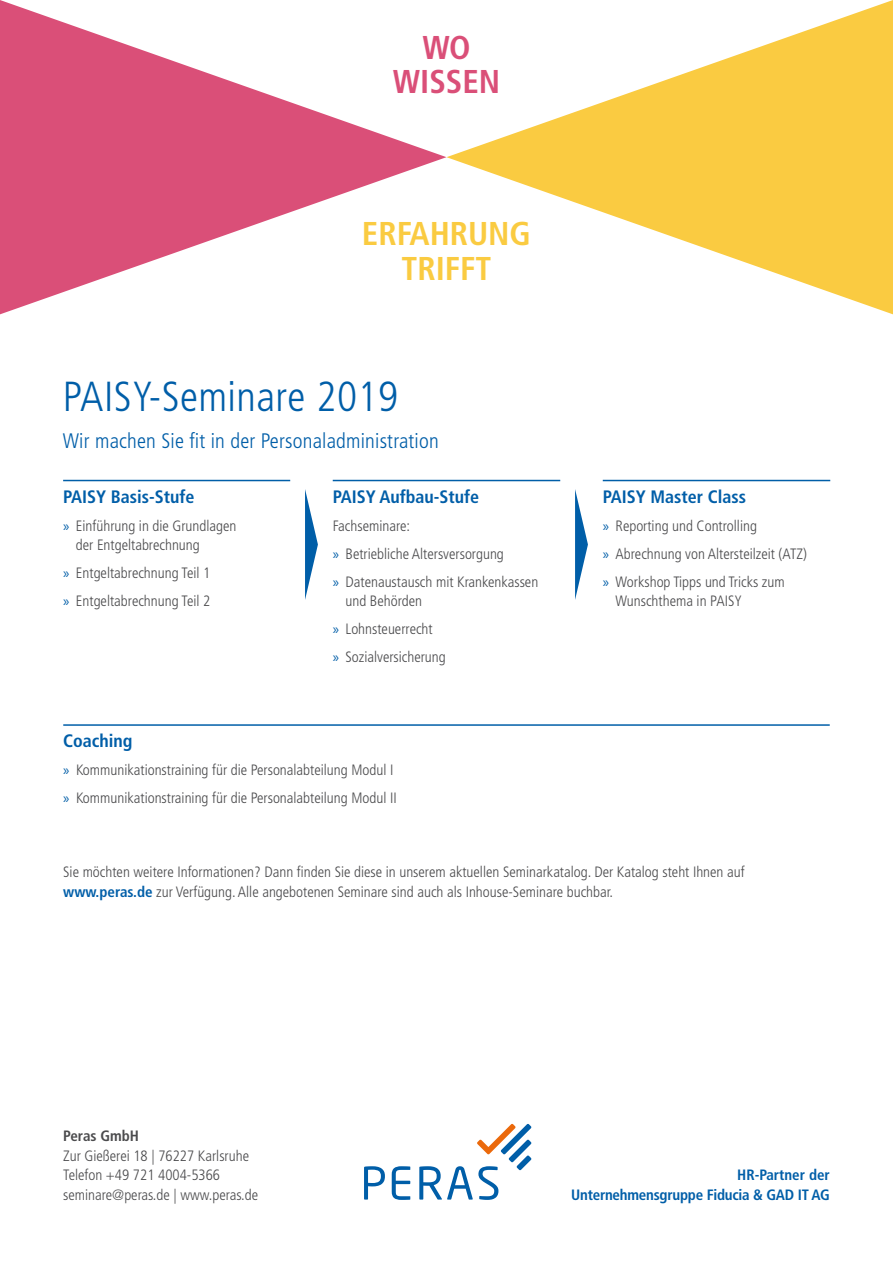
<style>
.page{position:relative;width:893px;height:1263px;background:#fff}
.page>*{position:absolute;margin:0;border:0;box-sizing:border-box;transform-origin:0 0}
.t1{font:300 condensed 42px "Frutiger";letter-spacing:.01em;color:#005ea8}
.t2{font:700 condensed 33px/34.5px "Frutiger";color:#facb41;text-align:center}
.t3{font:700 condensed 33px/34.5px "Frutiger";color:#da4f78;text-align:center}
.t4{font:300 condensed 21px "Frutiger";letter-spacing:.01em;color:#005ea8}
.t5{font:700 condensed 18px "Frutiger";color:#005ea8}
.t6{font:300 condensed 15px/28px "Frutiger";color:#4b4b4d}
.t7{font:700 condensed 15px/19.5px "Frutiger";letter-spacing:-.015em;color:#005ea8;text-align:right}
.t8{font:700 condensed 15px "Frutiger";color:#4b4b4d}
.s1{font-family:"Myriad Pro";font-weight:400;font-stretch:normal;color:#005ea8}
.s2{font-weight:700;color:#005ea8}
</style>
<div class="page">
<hr style="left:63px;top:480px;width:227px;height:1px;background:#005ea8">
<hr style="left:63px;top:724px;width:767px;height:2px;background:#005ea8">
<hr style="left:333px;top:480px;width:227px;height:1px;background:#005ea8">
<hr style="left:603px;top:480px;width:227px;height:1px;background:#005ea8">
<svg style="left:305px;top:489px;width:13px;height:111px"></svg>
<svg style="left:575px;top:489px;width:13px;height:111px"></svg>
<svg style="left:0;top:0;width:446px;height:314px"></svg>
<svg style="left:446px;top:0;width:447px;height:314px"></svg>
<svg style="left:364px;top:1166px;width:21px;height:33px"></svg>
<svg style="left:392px;top:1166px;width:18px;height:34px"></svg>
<svg style="left:419px;top:1124px;width:112px;height:76px"></svg>
<h2 class="t3" style="left:393px;top:30px;width:109px">WO<br>WISSEN</h2>
<h2 class="t2" style="left:362px;top:217px;width:170px">ERFAHRUNG<br>TRIFFT</h2>
<h1 class="t1" style="left:63px;top:373px;width:337px">PAISY-Seminare 2019</h1>
<h3 class="t4" style="left:63px;top:429px;width:378px">Wir machen Sie fit in der Personaladministration</h3>
<p class="t5" style="left:63px;top:486px;width:133px">PAISY Basis-Stufe</p>
<p class="t6" style="left:76px;top:516px;width:162px;line-height:19.5px;text-indent:-13px"><span class="s1">»</span> Einführung in die Grundlagen der Entgeltabrechnung</p>
<p class="t6" style="left:63px;top:559px;width:149px"><span class="s1">»</span> Entgeltabrechnung Teil 1 <span class="s1">»</span> Entgeltabrechnung Teil 2</p>
<p class="t5" style="left:333px;top:486px;width:148px">PAISY Aufbau-Stufe</p>
<p class="t6" style="left:333px;top:511px;width:207px">Fachseminare:<br><span class="s1">»</span> Betriebliche Altersversorgung<br><span class="s1">»</span> Datenaustausch mit Krankenkassen</p>
<p class="t6" style="left:333px;top:587px;width:115px;text-indent:13px">und Behörden<br><span class="s1">»</span> Lohnsteuerrecht<br><span class="s1">»</span> Sozialversicherung</p>
<p class="t5" style="left:63px;top:730px;width:71px">Coaching</p>
<p class="t6" style="left:63px;top:756px;width:335px"><span class="s1">»</span> Kommunikationstraining für die Personalabteilung Modul I <span class="s1">»</span> Kommunikationstraining für die Personalabteilung Modul II</p>
<p class="t5" style="left:603px;top:486px;width:145px">PAISY Master Class</p>
<p class="t6" style="left:603px;top:511px;width:206px"><span class="s1">»</span> Reporting und Controlling<br><span class="s1">»</span> Abrechnung von Altersteilzeit (ATZ) <span class="s1">»</span> Workshop Tipps und Tricks zum</p>
<p class="t6" style="left:615px;top:587px;width:128px">Wunschthema in PAISY</p>
<p class="t6" style="left:63px;top:862px;width:683px;line-height:19.5px">Sie möchten weitere Informationen? Dann finden Sie diese in unserem aktuellen Seminarkatalog. Der Katalog steht Ihnen auf <span class="s2">www.peras.de</span> zur Verfügung. Alle angebotenen Seminare sind auch als Inhouse-Seminare buchbar.</p>
<p class="t8" style="left:63px;top:1127px;width:77px">Peras GmbH</p>
<p class="t6" style="left:63px;top:1146px;width:196px;line-height:19.5px">Zur Gießerei 18 | 76227 Karlsruhe<br>Telefon +49 721 4004-5366 seminare@peras.de | www.peras.de</p>
<p class="t7" style="left:571px;top:1165px;width:260px">HR-Partner der<br>Unternehmensgruppe Fiducia &amp; GAD IT AG</p>
</div>
